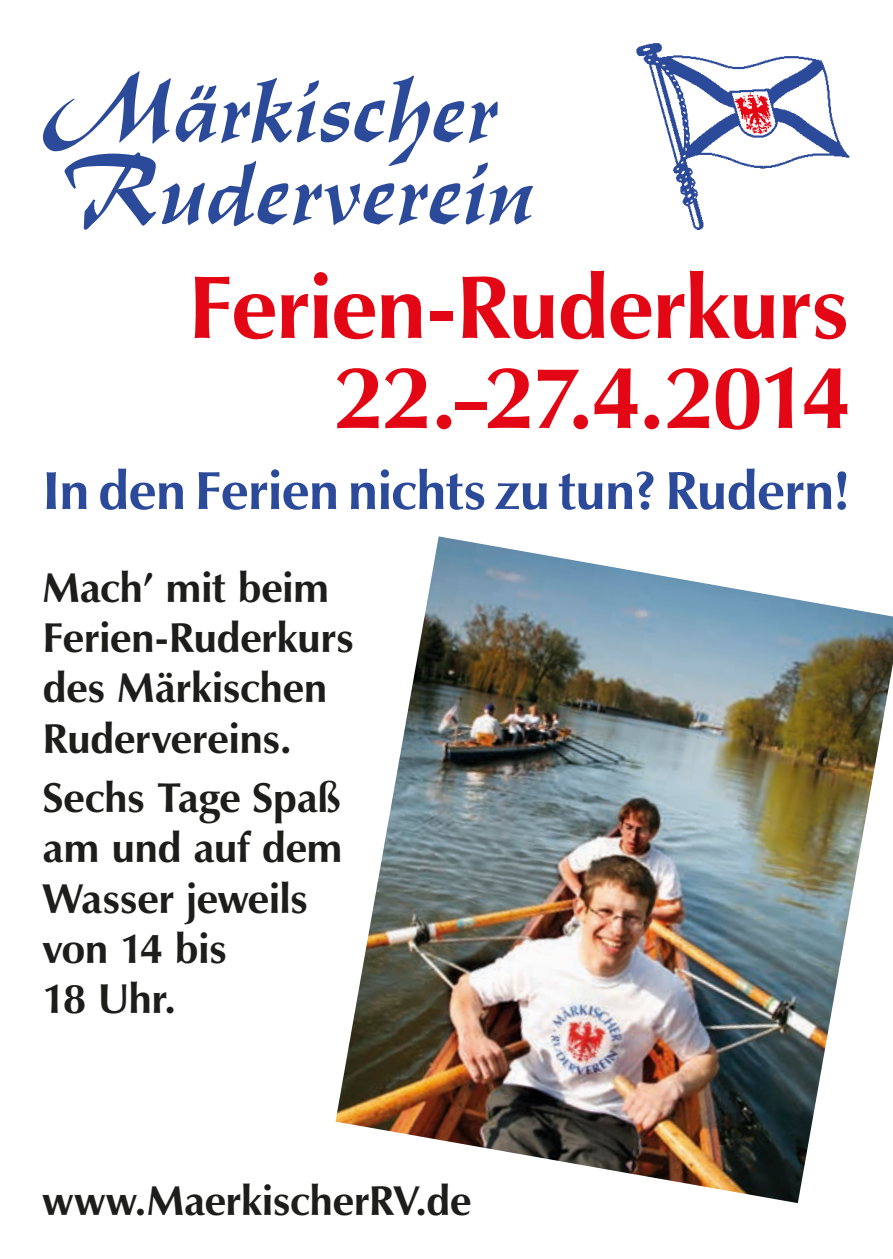
<style>
.page{position:relative;width:893px;height:1259px;background:#fff}
.page>*{position:absolute;margin:0;border:0;box-sizing:border-box;transform-origin:0 0}
.t1{font:108.6px "Derby";letter-spacing:.005em;color:#2c4a9a}
.t2{font:700 90px "Zapf Humanist 601 BT";letter-spacing:-.015em;color:#e30614}
.t3{font:700 54.3px "Zapf Humanist 601 BT";letter-spacing:-.015em;color:#2c4a9a}
.t4{font:700 42px "Zapf Humanist 601 BT";letter-spacing:-.015em;color:#1d1d1b}
</style>
<div class="page">
<img style="left:335px;top:537px;width:558px;height:666px">
<img style="left:636px;top:43px;width:58px;height:185px">
<p class="t1" style="left:43px;top:59px;width:457px">Märkischer</p>
<p class="t1" style="left:64px;top:141px;width:470px">Ruderverein</p>
<p class="t2" style="left:188px;top:251px;width:664px">Ferien-Ruderkurs</p>
<p class="t2" style="left:334px;top:341px;width:518px">22.–27.4.2014</p>
<p class="t3" style="left:43px;top:457px;width:809px">In den Ferien nichts zu tun? Rudern!</p>
<p class="t4" style="left:43px;top:561px;width:288px">Mach’ mit beim</p>
<p class="t4" style="left:43px;top:611px;width:313px">Ferien-Ruderkurs</p>
<p class="t4" style="left:43px;top:662px;width:287px">des Märkischen</p>
<p class="t4" style="left:43px;top:712px;width:251px">Rudervereins.</p>
<p class="t4" style="left:43px;top:771px;width:300px">Sechs Tage Spaß</p>
<p class="t4" style="left:43px;top:821px;width:302px">am und auf dem</p>
<p class="t4" style="left:43px;top:872px;width:268px">Wasser jeweils</p>
<p class="t4" style="left:43px;top:922px;width:186px">von 14 bis</p>
<p class="t4" style="left:43px;top:973px;width:135px">18 Uhr.</p>
<p class="t4" style="left:43px;top:1174px;width:430px">www.MaerkischerRV.de</p>
</div>
